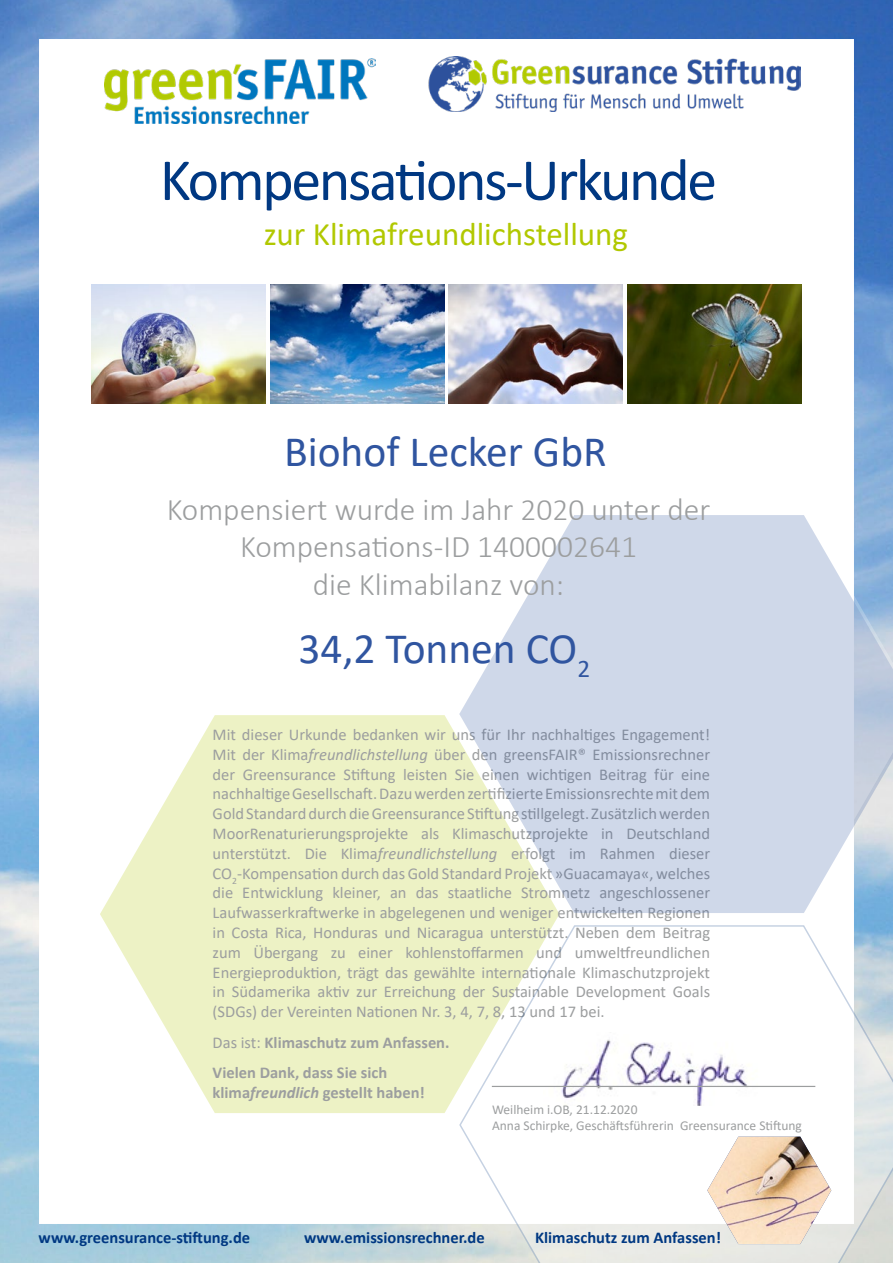
<style>
.page{position:relative;width:893px;height:1263px;background:#fff}
.page>*{position:absolute;margin:0;border:0;box-sizing:border-box;transform-origin:0 0}
.t1{font:60px "Calibri";letter-spacing:-.04em;color:#003882}
.t2{font:43.5px "Calibri";color:#3055a0}
.t3{font:33px "Calibri";color:#b1c800}
.t4{font:300 31.5px/37.8px "Calibri";color:#9c9e9f;text-align:center}
.t5{font:16.5px/19.8px "Calibri";color:#9c9e9f;text-align:justify}
.t6{font:700 16.5px/30.6px "Calibri";color:#9c9e9f}
.t7{font:700 16.5px "Calibri";color:#003882}
.t8{font:13.5px/16.2px "Calibri";color:#9c9e9f}
.s1{font-style:italic}
.s2{font-weight:400}
</style>
<div class="page">
<img style="left:0;top:0;width:893px;height:1263px">
<svg style="left:100px;top:715px;width:459px;height:398px;fill:#edf2c5"></svg>
<img style="left:91px;top:285px;width:175px;height:119px">
<img style="left:449px;top:285px;width:174px;height:118px">
<img style="left:270px;top:285px;width:174px;height:119px">
<img style="left:627px;top:285px;width:174px;height:119px">
<img style="left:425px;top:57px;width:375px;height:54px">
<svg style="left:459px;top:515px;width:434px;height:398px;background:#d3dce9"></svg>
<svg style="left:854px;top:595px;width:39px;height:225px;background:#bccadd"></svg>
<svg style="left:458px;top:924px;width:435px;height:339px"></svg>
<img style="left:105px;top:58px;width:270px;height:65px">
<img style="left:707px;top:1137px;width:124px;height:107px">
<h1 class="t1" style="left:160px;top:138px;width:559px">Kompensations-Urkunde</h1>
<h3 class="t3" style="left:264px;top:211px;width:366px">zur Klimafreundlichstellung</h3>
<h2 class="t2" style="left:284px;top:422px;width:324px">Biohof Lecker GbR</h2>
<h3 class="t4" style="left:167px;top:490px;width:545px">Kompensiert wurde im Jahr 2020 unter der<br>Kompensations-ID 1400002641<br>die Klimabilanz von:</h3>
<h2 class="t2" style="left:299px;top:618px;width:293px">34,2 Tonnen CO<sub>2</sub></h2>
<p class="t5" style="left:213px;top:724px;width:499px">Mit dieser Urkunde bedanken wir uns für Ihr nachhaltiges Engagement!<br>Mit der Klima<span class="s1">freundlichstellung</span> über den greensFAIR® Emissionsrechner der Greensurance Stiftung leisten Sie einen wichtigen Beitrag für eine nachhaltige Gesellschaft. Dazu werden zertifizierte Emissionsrechte mit dem Gold Standard durch die Greensurance Stiftung stillgelegt. Zusätzlich werden MoorRenaturierungsprojekte als Klimaschutzprojekte in Deutschland unterstützt. Die Klima<span class="s1">freundlichstellung</span> erfolgt im Rahmen dieser CO<sub>2</sub>-Kompensation durch das Gold Standard Projekt »Guacamaya«, welches die Entwicklung kleiner, an das staatliche Stromnetz angeschlossener Laufwasserkraftwerke in abgelegenen und weniger entwickelten Regionen in Costa Rica, Honduras und Nicaragua unterstützt. Neben dem Beitrag zum Übergang zu einer kohlenstoffarmen und umweltfreundlichen Energieproduktion, trägt das gewählte internationale Klimaschutzprojekt in Südamerika aktiv zur Erreichung der Sustainable Development Goals (SDGs) der Vereinten Nationen Nr. 3, 4, 7, 8, 13 und 17 bei.</p>
<p class="t6" style="left:213px;top:1027px;width:238px"><span class="s2">Das ist:</span> Klimaschutz zum Anfassen.<br>Vielen Dank, dass Sie sich</p>
<p class="t6" style="left:213px;top:1077px;width:214px">klima<span class="s1">freundlich</span> gestellt haben!</p>
<p class="t8" style="left:492px;top:1101px;width:311px">Weilheim i.OB, 21.12.2020<br>Anna Schirpke, Geschäftsführerin Greensurance Stiftung</p>
<p class="t7" style="left:39px;top:1226px;width:213px">www.greensurance-stiftung.de</p>
<p class="t7" style="left:304px;top:1226px;width:182px">www.emissionsrechner.de</p>
<p class="t7" style="left:535px;top:1226px;width:187px">Klimaschutz zum Anfassen!</p>
</div>
